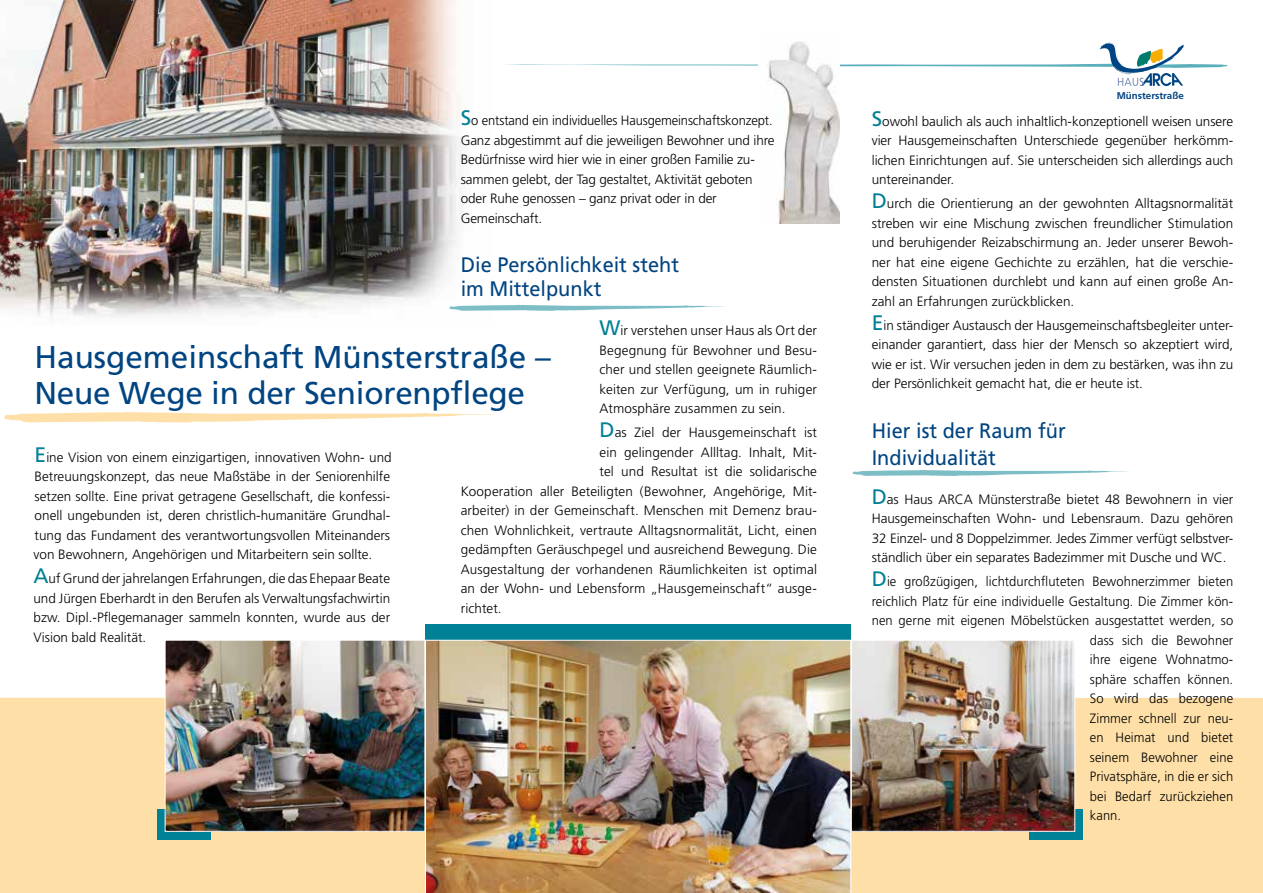
<style>
.page{position:relative;width:1263px;height:893px;background:#fff}
.page>*{position:absolute;margin:0;border:0;box-sizing:border-box;transform-origin:0 0}
.t1{font:31.5px/36px "Frutiger";color:#004481}
.t2{font:21px/24px "Frutiger";color:#004481;scale:.95 1}
.t3{font:300 13.5px/19.5px "Frutiger";letter-spacing:.005em;color:#000;text-align:justify}
.t4{font:300 13.5px/19.5px "Frutiger";letter-spacing:.005em;color:#000;scale:.96 1}
.t5{font:700 9.75px "Frutiger";color:#004481}
.s1{font-weight:400;font-size:21px;color:#008195}
</style>
<div class="page">
<div style="left:0;top:698px;width:1263px;height:195px;background:#fedfa8"></div>
<div style="left:1029px;top:809px;width:54px;height:31px;background:#008195"></div>
<div style="left:157px;top:809px;width:53px;height:31px;background:#008195"></div>
<svg style="left:853px;top:470px;width:276px;height:6px"></svg>
<div style="left:425px;top:624px;width:425px;height:39px;background:#008195"></div>
<img style="left:425px;top:640px;width:426px;height:253px">
<img style="left:167px;top:642px;width:256px;height:188px">
<div style="left:165px;top:640px;width:260px;height:192px;border:1px solid #fff"></div>
<img style="left:853px;top:642px;width:220px;height:188px">
<div style="left:851px;top:640px;width:224px;height:192px;border:1px solid #fff"></div>
<svg style="left:4px;top:412px;width:491px;height:11px"></svg>
<img style="left:0;top:0;width:463px;height:317px">
<svg style="left:449px;top:305px;width:277px;height:6px"></svg>
<img style="left:776px;top:42px;width:64px;height:182px">
<svg style="left:504px;top:43px;width:723px;height:46px"></svg>
<p class="t4" style="left:461px;top:111px;width:329px"><span class="s1">S</span>o entstand ein individuelles Hausgemeinschaftskonzept.<br>Ganz abgestimmt auf die jeweiligen Bewohner und ihre Bedürfnisse wird hier wie in einer großen Familie zu&shy;sammen gelebt, der Tag gestaltet, Aktivität geboten oder Ruhe genossen – ganz privat oder in der Gemeinschaft.</p>
<h2 class="t2" style="left:461px;top:253px;width:231px">Die Persönlichkeit steht im Mittelpunkt</h2>
<p class="t3" style="left:600px;top:321px;width:219px"><span class="s1">W</span>ir verstehen unser Haus als Ort der Begegnung für Bewohner und Besu&shy;cher und stellen geeignete Räumlich&shy;keiten zur Verfügung, um in ruhiger Atmosphäre zusammen zu sein.</p>
<p class="t3" style="left:600px;top:423px;width:219px"><span class="s1">D</span>as Ziel der Hausgemeinschaft ist</p>
<p class="t3" style="left:600px;top:442px;width:219px">ein gelingender Allltag. Inhalt, Mit-</p>
<p class="t3" style="left:600px;top:462px;width:219px">tel und Resultat ist die solidarische</p>
<p class="t3" style="left:461px;top:481px;width:358px">Kooperation aller Beteiligten (Bewohner, Angehörige, Mit-</p>
<p class="t3" style="left:461px;top:501px;width:358px">arbeiter) in der Gemeinschaft. Menschen mit Demenz brau-</p>
<p class="t3" style="left:461px;top:520px;width:358px">chen Wohnlichkeit, vertraute Alltagsnormalität, Licht, einen</p>
<p class="t3" style="left:461px;top:540px;width:358px">gedämpften Geräuschpegel und ausreichend Bewegung. Die</p>
<p class="t3" style="left:461px;top:559px;width:358px">Ausgestaltung der vorhandenen Räumlichkeiten ist optimal</p>
<p class="t3" style="left:461px;top:579px;width:358px">an der Wohn- und Lebensform „Hausgemeinschaft“ ausge-</p>
<p class="t3" style="left:461px;top:598px;width:42px">richtet.</p>
<h1 class="t1" style="left:34px;top:339px;width:518px">Hausgemeinschaft Münsterstraße –<br>Neue Wege in der Seniorenpflege</h1>
<p class="t3" style="left:34px;top:447px;width:360px"><span class="s1">E</span>ine Vision von einem einzigartigen, innovativen Wohn- und Betreuungskonzept, das neue Maßstäbe in der Seniorenhilfe setzen sollte. Eine privat getragene Gesellschaft, die konfessi&shy;onell ungebunden ist, deren christlich-humanitäre Grundhal&shy;tung das Fundament des verantwortungsvollen Miteinanders von Bewohnern, Angehörigen und Mitarbeitern sein sollte.</p>
<p class="t3" style="left:34px;top:569px;width:358px"><span class="s1">A</span>uf Grund der jahrelangen Erfahrungen, die das Ehepaar Beate und Jürgen Eberhardt in den Berufen als Verwaltungsfachwirtin bzw. Dipl.-Pflegemanager sammeln konnten, wurde aus der Vision bald Realität.</p>
<p class="t5" style="left:1117px;top:90px;width:68px">Münsterstraße</p>
<p class="t3" style="left:872px;top:111px;width:363px"><span class="s1">S</span>owohl baulich als auch inhaltlich-konzeptionell weisen unsere vier Hausgemeinschaften Unterschiede gegenüber herkömm&shy;lichen Einrichtungen auf. Sie unterscheiden sich allerdings auch untereinander.</p>
<p class="t3" style="left:872px;top:194px;width:363px"><span class="s1">D</span>urch die Orientierung an der gewohnten Alltagsnormalität streben wir eine Mischung zwischen freundlicher Stimulation und beruhigender Reizabschirmung an. Jeder unserer Bewoh&shy;ner hat eine eigene Gechichte zu erzählen, hat die verschie&shy;densten Situationen durchlebt und kann auf einen große An&shy;zahl an Erfahrungen zurückblicken.</p>
<p class="t3" style="left:872px;top:315px;width:363px"><span class="s1">E</span>in ständiger Austausch der Hausgemeinschaftsbegleiter unter&shy;einander garantiert, dass hier der Mensch so akzeptiert wird, wie er ist. Wir versuchen jeden in dem zu bestärken, was ihn zu der Persönlichkeit gemacht hat, die er heute ist.</p>
<h2 class="t2" style="left:872px;top:417px;width:206px;line-height:27px">Hier ist der Raum für<br>Individualität</h2>
<p class="t3" style="left:872px;top:489px;width:363px"><span class="s1">D</span>as Haus ARCA Münsterstraße bietet 48 Bewohnern in vier Hausgemeinschaften Wohn- und Lebensraum. Dazu gehören 32 Einzel- und 8 Doppelzimmer. Jedes Zimmer verfügt selbstver&shy;ständlich über ein separates Badezimmer mit Dusche und WC.</p>
<p class="t4" style="left:872px;top:572px;width:378px"><span class="s1">D</span>ie großzügigen, lichtdurchfluteten Bewohnerzimmer bieten</p>
<p class="t4" style="left:872px;top:591px;width:378px">reichlich Platz für eine individuelle Gestaltung. Die Zimmer kön-</p>
<p class="t4" style="left:872px;top:611px;width:378px">nen gerne mit eigenen Möbelstücken ausgestattet werden, so</p>
<p class="t4" style="left:1090px;top:630px;width:151px">dass sich die Bewohner</p>
<p class="t4" style="left:1090px;top:650px;width:151px">ihre eigene Wohnatmo-</p>
<p class="t4" style="left:1090px;top:669px;width:151px">sphäre schaffen können.</p>
<p class="t4" style="left:1090px;top:689px;width:151px">So wird das bezogene</p>
<p class="t4" style="left:1090px;top:708px;width:151px">Zimmer schnell zur neu-</p>
<p class="t4" style="left:1090px;top:728px;width:151px">en Heimat und bietet</p>
<p class="t4" style="left:1090px;top:747px;width:151px">seinem Bewohner eine</p>
<p class="t4" style="left:1090px;top:767px;width:151px">Privatsphäre, in die er sich</p>
<p class="t4" style="left:1090px;top:786px;width:151px">bei Bedarf zurückziehen</p>
<p class="t4" style="left:1090px;top:806px;width:34px">kann.</p>
</div>
